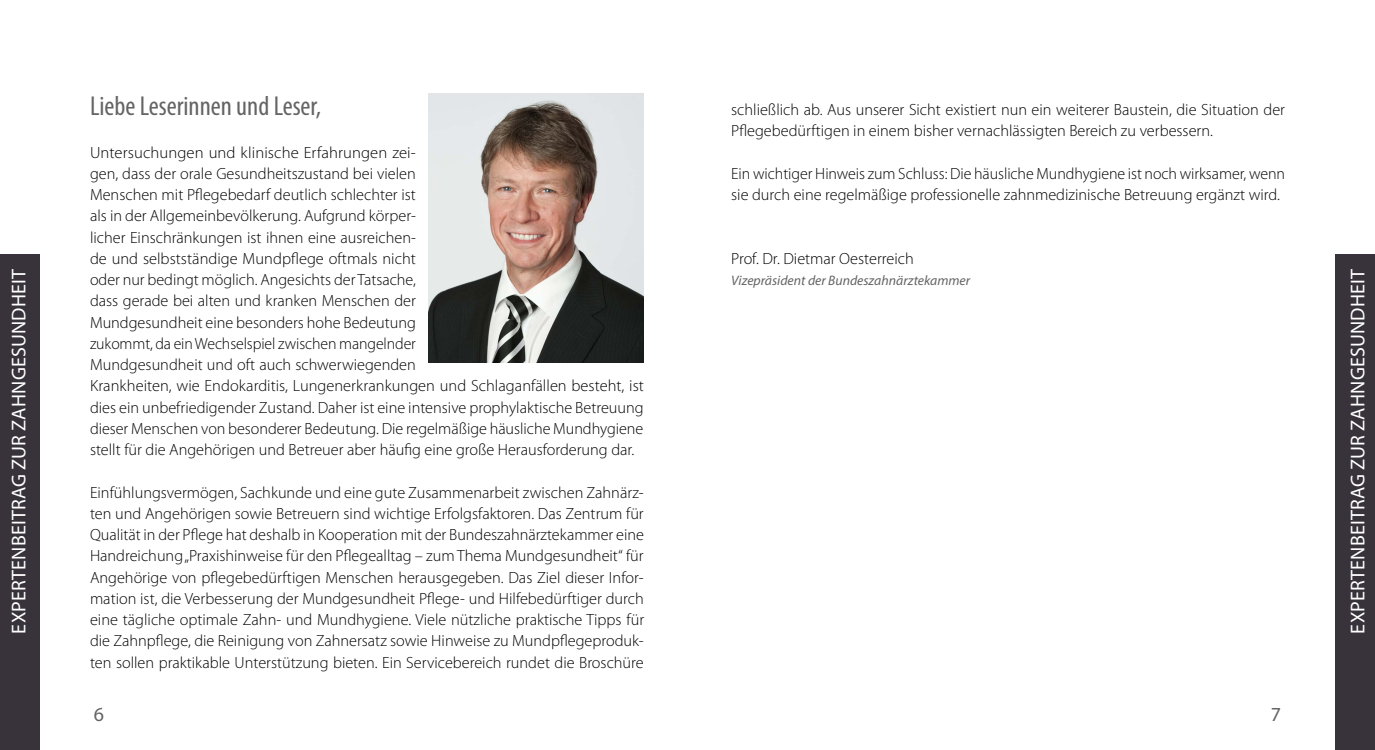
<style>
.page{position:relative;width:1375px;height:750px;background:#fff}
.page>*{position:absolute;margin:0;border:0;box-sizing:border-box;transform-origin:0 0}
.Headline{font:condensed 27.5px "Myriad Pro";color:#646464}
.t1{font:20px "Myriad Pro";letter-spacing:.015em;color:#fff}
.t2{font:20px "Myriad Pro";color:#646464}
.Fließtext{font:300 16.25px/21.2px "Myriad Pro";color:#000}
.Fließtext-2{font:italic 13.75px "Myriad Pro";color:#646464}
</style>
<div class="page">
<div style="left:0;top:254px;width:40px;height:496px;background:#38333b"></div>
<div style="left:1335px;top:254px;width:40px;height:496px;background:#38333b"></div>
<img style="left:428px;top:94px;width:216px;height:268px">
<p class="Headline" style="left:90px;top:89px;width:233px">Liebe Leserinnen und Leser,</p>
<p class="Fließtext" style="left:90px;top:141px;width:555px">Untersuchungen und klinische Erfahrungen zei-<br>gen, dass der orale Gesundheitszustand bei vielen<br>Menschen mit Pflegebedarf deutlich schlechter ist<br>als in der Allgemeinbevölkerung. Aufgrund körper-<br>licher Einschränkungen ist ihnen eine ausreichen-<br>de und selbstständige Mundpflege oftmals nicht<br>oder nur bedingt möglich. Angesichts der Tatsache,<br>dass gerade bei alten und kranken Menschen der<br>Mundgesundheit eine besonders hohe Bedeutung<br>zukommt, da ein Wechselspiel zwischen mangelnder<br>Mundgesundheit und oft auch schwerwiegenden<br>Krankheiten, wie Endokarditis, Lungenerkrankungen und Schlaganfällen besteht, ist dies ein unbefriedigender Zustand. Daher ist eine intensive prophylaktische Betreuung dieser Menschen von besonderer Bedeutung. Die regelmäßige häusliche Mundhygiene stellt für die Angehörigen und Betreuer aber häufig eine große Herausforderung dar.</p>
<p class="Fließtext" style="left:90px;top:481px;width:556px;text-align:justify">Einfühlungsvermögen, Sachkunde und eine gute Zusammenarbeit zwischen Zahnärz&shy;ten und Angehörigen sowie Betreuern sind wichtige Erfolgsfaktoren. Das Zentrum für Qualität in der Pflege hat deshalb in Kooperation mit der Bundeszahnärztekammer eine Handreichung „Praxishinweise für den Pflegealltag – zum Thema Mundgesundheit“ für Angehörige von pflegebedürftigen Menschen herausgegeben. Das Ziel dieser Infor&shy;mation ist, die Verbesserung der Mundgesundheit Pflege- und Hilfebedürftiger durch eine tägliche optimale Zahn- und Mundhygiene. Viele nützliche praktische Tipps für die Zahnpflege, die Reinigung von Zahnersatz sowie Hinweise zu Mundpflegeproduk&shy;ten sollen praktikable Unterstützung bieten. Ein Servicebereich rundet die Broschüre</p>
<p class="Fließtext" style="left:731px;top:99px;width:555px">schließlich ab. Aus unserer Sicht existiert nun ein weiterer Baustein, die Situation der<br>Pflegebedürftigen in einem bisher vernachlässigten Bereich zu verbessern.</p>
<p class="Fließtext" style="left:731px;top:163px;width:555px">Ein wichtiger Hinweis zum Schluss: Die häusliche Mundhygiene ist noch wirksamer, wenn sie durch eine regelmäßige professionelle zahnmedizinische Betreuung ergänzt wird.</p>
<p class="Fließtext" style="left:731px;top:248px;width:184px">Prof. Dr. Dietmar Oesterreich</p>
<p class="Fließtext-2" style="left:731px;top:272px;width:240px">Vizepräsident der Bundeszahnärztekammer</p>
<p class="t1" style="left:7px;top:634px;width:366px;rotate:-90deg">EXPERTENBEITRAG ZUR ZAHNGESUNDHEIT</p>
<p class="t1" style="left:1345px;top:634px;width:366px;rotate:-90deg">EXPERTENBEITRAG ZUR ZAHNGESUNDHEIT</p>
<p class="t2" style="left:94px;top:702px;width:12px">6</p>
<p class="t2" style="left:1271px;top:702px;width:12px">7</p>
</div>
